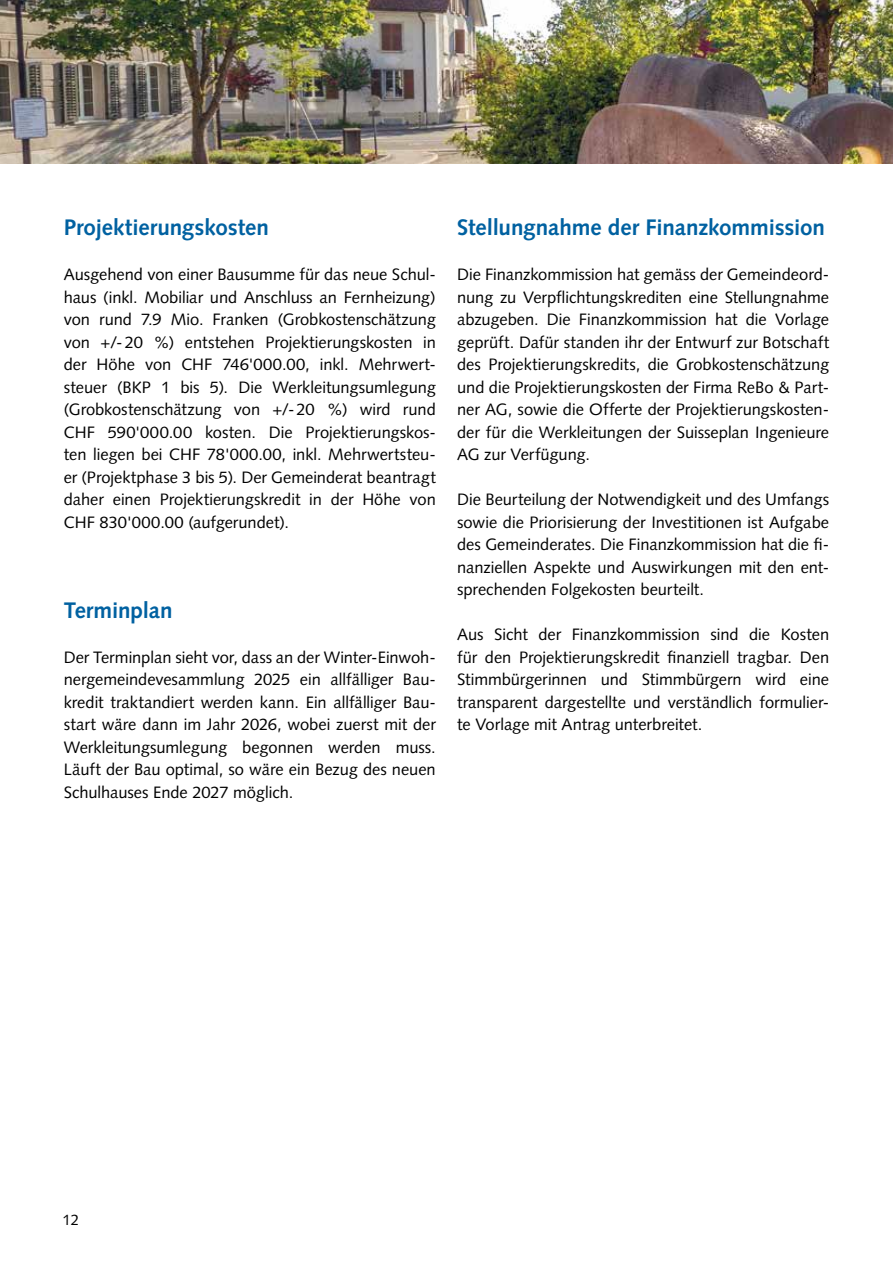
<style>
.page{position:relative;width:893px;height:1263px;background:#fff}
.page>*{position:absolute;margin:0;border:0;box-sizing:border-box;transform-origin:0 0}
.t1{font:700 22.5px "Syntax LT Std";letter-spacing:-.005em;color:#0061a1}
.t2{font:16.5px/22.5px "Syntax LT Std";letter-spacing:-.005em;color:#000;text-align:justify}
.t3{font:15px "Syntax LT Std";color:#000}
</style>
<div class="page">
<img style="left:0;top:0;width:893px;height:164px">
<h1 class="t1" style="left:64px;top:214px;width:207px">Projektierungskosten</h1>
<p class="t2" style="left:64px;top:263px;width:374px">Ausgehend von einer Bausumme für das neue Schul&shy;haus (inkl. Mobiliar und Anschluss an Fernheizung) von rund 7.9 Mio. Franken (Grobkostenschätzung von +/-20 %) entstehen Projektierungskosten in der Höhe von CHF 746'000.00, inkl. Mehrwert&shy;steuer (BKP 1 bis 5). Die Werkleitungsumlegung (Grobkostenschätzung von +/-20 %) wird rund CHF 590'000.00 kosten. Die Projektierungskos&shy;ten liegen bei CHF 78'000.00, inkl. Mehrwertsteu&shy;er (Projektphase 3 bis 5). Der Gemeinderat beantragt daher einen Projektierungskredit in der Höhe von CHF 830'000.00 (aufgerundet).</p>
<h1 class="t1" style="left:64px;top:597px;width:111px">Terminplan</h1>
<p class="t2" style="left:64px;top:646px;width:374px;text-align:left">Der Terminplan sieht vor, dass an der Winter-Einwoh&shy;nergemeindevesammlung 2025 ein allfälliger Bau&shy;kredit traktandiert werden kann. Ein allfälliger Bau&shy;start wäre dann im Jahr 2026, wobei zuerst mit der Werkleitungsumlegung begonnen werden muss.<br>Läuft der Bau optimal, so wäre ein Bezug des neuen Schulhauses Ende 2027 möglich.</p>
<h1 class="t1" style="left:457px;top:214px;width:369px">Stellungnahme der Finanzkommission</h1>
<p class="t2" style="left:457px;top:263px;width:374px">Die Finanzkommission hat gemäss der Gemeindeord&shy;nung zu Verpflichtungskrediten eine Stellungnahme abzugeben. Die Finanzkommission hat die Vorlage geprüft. Dafür standen ihr der Entwurf zur Botschaft des Projektierungskredits, die Grobkostenschätzung und die Projektierungskosten der Firma ReBo &amp; Part&shy;ner AG, sowie die Offerte der Projektierungskosten&shy;der für die Werkleitungen der Suisseplan Ingenieure AG zur Verfügung.</p>
<p class="t2" style="left:457px;top:488px;width:374px">Die Beurteilung der Notwendigkeit und des Umfangs sowie die Priorisierung der Investitionen ist Aufgabe des Gemeinderates. Die Finanzkommission hat die fi&shy;nanziellen Aspekte und Auswirkungen mit den ent&shy;sprechenden Folgekosten beurteilt.</p>
<p class="t2" style="left:457px;top:623px;width:374px">Aus Sicht der Finanzkommission sind die Kosten für den Projektierungskredit finanziell tragbar. Den Stimmbürgerinnen und Stimmbürgern wird eine transparent dargestellte und verständlich formulier&shy;te Vorlage mit Antrag unterbreitet.</p>
<p class="t3" style="left:62px;top:1211px;width:18px">12</p>
</div>
